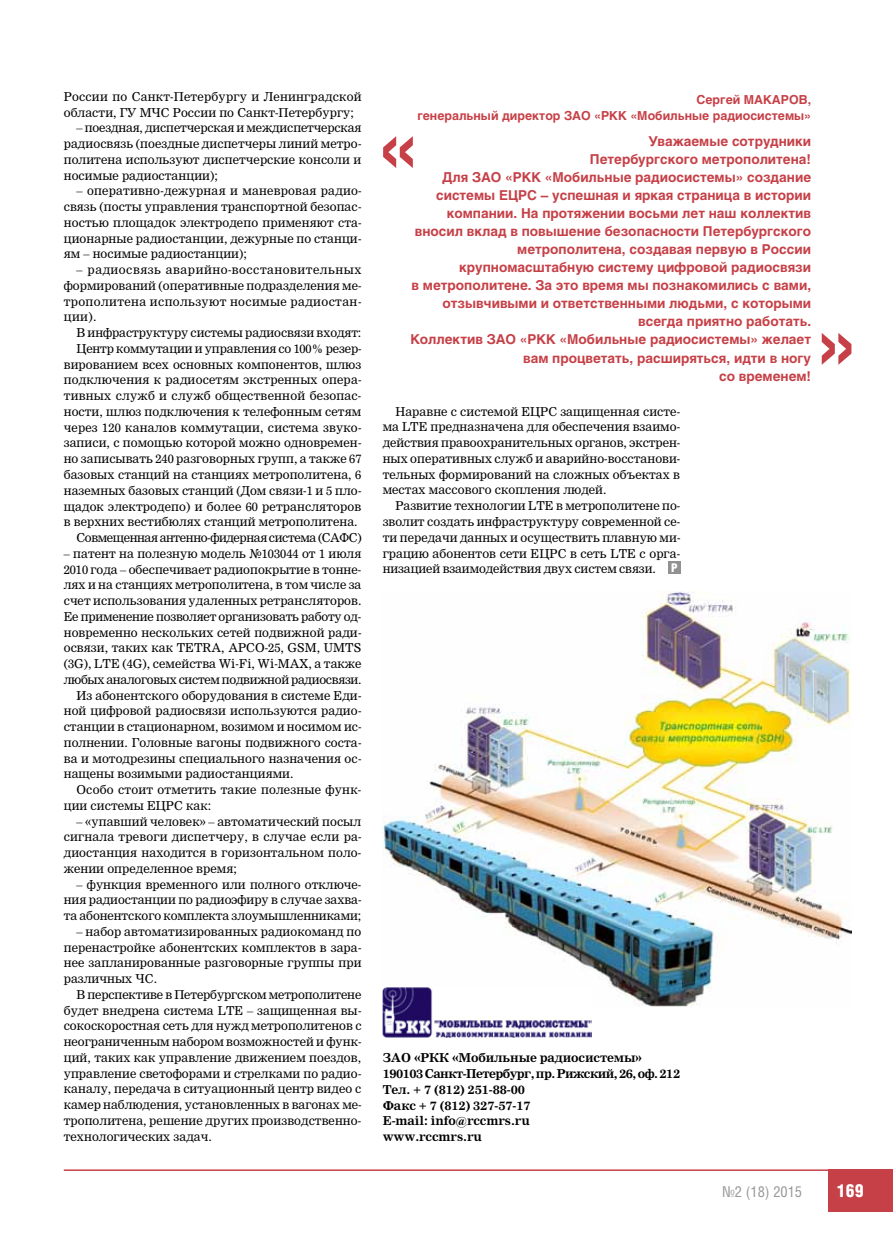
<style>
.page{position:relative;width:893px;height:1234px;background:#fff}
.page>*{position:absolute;margin:0;border:0;box-sizing:border-box;transform-origin:0 0}
.t1{font:700 77.4px "Helios";color:#c64047}
.t2{font:900 18px "Helios Cond";color:#fff}
.t3{font:15px "Helios Cond";color:#989999}
.t4{font:700 13.5px/18px "Helios";color:#c64047;text-align:right}
.t5{font:700 12.3px/15.8px "Helios";color:#c64047;text-align:right}
.t6{font:12px/15.8px "Nimrod Cyr";letter-spacing:.005em;color:#000;text-align:justify}
.t7{font:700 12px/15.8px "Nimrod Cyr";letter-spacing:-.01em;color:#000}
.t8{font:12px "Nimrod Cyr";letter-spacing:-.015em;color:#000}
.t9{font:12px "Nimrod Cyr";letter-spacing:-.02em;color:#000}
.t10{font:12px "Nimrod Cyr";letter-spacing:-.03em;color:#000}
.s1{font-family:"Helios Cond";font-weight:900;color:#fff}
</style>
<div class="page">
<div style="left:828px;top:1169px;width:65px;height:42px;background:#c64047"></div>
<hr style="left:64px;top:1169px;width:829px;height:1px;background:#c64047">
<img style="left:383px;top:591px;width:468px;height:416px">
<div style="left:668px;top:561px;width:12px;height:12px;background:#909190"></div>
<img style="left:383px;top:987px;width:208px;height:49px">
<p class="t6" style="left:64px;top:89px;width:299px">России по Санкт-Петербургу и Ленинградской области, ГУ МЧС России по Санкт-Петербургу;</p>
<p class="t6" style="left:64px;top:120px;width:299px;text-indent:13px">– поездная, диспетчерская и междиспетчерская радиосвязь (поездные диспетчеры линий метро&shy;политена используют диспетчерские консоли и носимые радиостанции);</p>
<p class="t6" style="left:64px;top:183px;width:299px;text-indent:13px">– оперативно-дежурная и маневровая радио&shy;связь (посты управления транспортной безопас&shy;ностью площадок электродепо применяют ста&shy;ционарные радиостанции, дежурные по станци&shy;ям – носимые радиостанции);</p>
<p class="t6" style="left:64px;top:262px;width:299px;text-indent:13px">– радиосвязь аварийно-восстановительных формирований (оперативные подразделения ме&shy;трополитена используют носимые радиостан&shy;ции).</p>
<p class="t6" style="left:77px;top:325px;width:286px">В инфраструктуру системы радиосвязи входят:</p>
<p class="t6" style="left:77px;top:340px;width:287px">Центр коммутации и управления со 100% резер-</p>
<p class="t6" style="left:64px;top:356px;width:299px">вированием всех основных компонентов, шлюз</p>
<p class="t6" style="left:64px;top:372px;width:299px">подключения к радиосетям экстренных опера-</p>
<p class="t6" style="left:64px;top:388px;width:299px">тивных служб и служб общественной безопас-</p>
<p class="t6" style="left:64px;top:403px;width:299px">ности, шлюз подключения к телефонным сетям</p>
<p class="t6" style="left:64px;top:419px;width:299px">через 120 каналов коммутации, система звуко-</p>
<p class="t6" style="left:64px;top:435px;width:299px">записи, с помощью которой можно одновремен-</p>
<p class="t6" style="left:64px;top:451px;width:299px">но записывать 240 разговорных групп, а также 67</p>
<p class="t6" style="left:64px;top:466px;width:299px">базовых станций на станциях метрополитена, 6</p>
<p class="t6" style="left:64px;top:482px;width:299px">наземных базовых станций (Дом связи-1 и 5 пло-</p>
<p class="t6" style="left:64px;top:498px;width:299px">щадок электродепо) и более 60 ретрансляторов</p>
<p class="t6" style="left:64px;top:514px;width:295px">в верхних вестибюлях станций метрополитена.</p>
<p class="t10" style="left:77px;top:530px;width:287px">Совмещенная антенно-фидерная система (САФС)</p>
<p class="t6" style="left:64px;top:545px;width:299px">– патент на полезную модель №103044 от 1 июля</p>
<p class="t6" style="left:64px;top:561px;width:299px">2010 года – обеспечивает радиопокрытие в тонне-</p>
<p class="t6" style="left:64px;top:577px;width:299px">лях и на станциях метрополитена, в том числе за</p>
<p class="t6" style="left:64px;top:592px;width:299px">счет использования удаленных ретрансляторов.</p>
<p class="t8" style="left:64px;top:609px;width:299px">Ее применение позволяет организовать работу од-</p>
<p class="t6" style="left:64px;top:624px;width:299px">новременно нескольких сетей подвижной ради-</p>
<p class="t6" style="left:64px;top:640px;width:299px">освязи, таких как TETRA, APCO-25, GSM, UMTS</p>
<p class="t6" style="left:64px;top:655px;width:299px">(3G), LTE (4G), семейства Wi-Fi, Wi-MAX, а также</p>
<p class="t9" style="left:64px;top:672px;width:299px">любых аналоговых систем подвижной радиосвязи.</p>
<p class="t6" style="left:77px;top:687px;width:286px">Из абонентского оборудования в системе Еди-</p>
<p class="t6" style="left:64px;top:703px;width:299px">ной цифровой радиосвязи используются радио-</p>
<p class="t6" style="left:64px;top:718px;width:299px">станции в стационарном, возимом и носимом ис-</p>
<p class="t6" style="left:64px;top:734px;width:299px">полнении. Головные вагоны подвижного соста-</p>
<p class="t6" style="left:64px;top:750px;width:299px">ва и мотодрезины специального назначения ос-</p>
<p class="t6" style="left:64px;top:766px;width:231px">нащены возимыми радиостанциями.</p>
<p class="t6" style="left:77px;top:781px;width:286px">Особо стоит отметить такие полезные функ-</p>
<p class="t6" style="left:64px;top:797px;width:149px">ции системы ЕЦРС как:</p>
<p class="t6" style="left:64px;top:813px;width:299px;text-indent:13px">– «упавший человек» – автоматический посыл сигнала тревоги диспетчеру, в случае если ра&shy;диостанция находится в горизонтальном поло&shy;жении определенное время;</p>
<p class="t6" style="left:64px;top:876px;width:299px;text-indent:13px">– функция временного или полного отключе&shy;ния радиостанции по радиоэфиру в случае захва&shy;та абонентского комплекта злоумышленниками;</p>
<p class="t6" style="left:64px;top:923px;width:299px;text-indent:13px">– набор автоматизированных радиокоманд по перенастройке абонентских комплектов в зара&shy;нее запланированные разговорные группы при различных ЧС.</p>
<p class="t6" style="left:64px;top:986px;width:299px;text-indent:13px">В перспективе в Петербургском метрополитене будет внедрена система LTE – защищенная вы&shy;сокоскоростная сеть для нужд метрополитенов с неограниченным набором возможностей и функ&shy;ций, таких как управление движением поездов, управление светофорами и стрелками по радио&shy;каналу, передача в ситуационный центр видео с камер наблюдения, установленных в вагонах ме&shy;трополитена, решение других производственно&shy;технологических задач.</p>
<p class="t5" style="left:417px;top:92px;width:395px">Сергей МАКАРОВ,<br>генеральный директор ЗАО «РКК «Мобильные радиосистемы»</p>
<p class="t4" style="left:410px;top:132px;width:402px">Уважаемые сотрудники<br>Петербургского метрополитена!<br>Для ЗАО «РКК «Мобильные радиосистемы» создание системы ЕЦРС – успешная и яркая страница в истории компании. На протяжении восьми лет наш коллектив вносил вклад в повышение безопасности Петербургского метрополитена, создавая первую в России крупномасштабную систему цифровой радиосвязи<br>в метрополитене. За это время мы познакомились с вами, отзывчивыми и ответственными людьми, с которыми всегда приятно работать.<br>Коллектив ЗАО «РКК «Мобильные радиосистемы» желает вам процветать, расширяться, идти в ногу<br>со временем!</p>
<h1 class="t1" style="left:376px;top:101px;width:45px">«</h1>
<p class="t6" style="left:383px;top:403px;width:299px;text-indent:13px">Наравне с системой ЕЦРС защищенная систе&shy;ма LTE предназначена для обеспечения взаимо&shy;действия правоохранительных органов, экстрен&shy;ных оперативных служб и аварийно-восстанови&shy;тельных формирований на сложных объектах в местах массового скопления людей.</p>
<p class="t6" style="left:383px;top:498px;width:299px;text-indent:13px">Развитие технологии LTE в метрополитене по&shy;зволит создать инфраструктуру современной се&shy;ти передачи данных и осуществить плавную ми&shy;грацию абонентов сети ЕЦРС в сеть LTE с орга&shy;низацией взаимодействия двух систем связи. <span class="s1">Р</span></p>
<p class="t7" style="left:383px;top:1049px;width:299px">ЗАО «РКК «Мобильные радиосистемы»<br>190103 Санкт-Петербург, пр. Рижский, 26, оф. 212<br>Тел. + 7 (812) 251-88-00<br>Факс + 7 (812) 327-57-17<br>E-mail: info@rccmrs.ru<br>www.rccmrs.ru</p>
<p class="t3" style="left:722px;top:1182px;width:81px">№2 (18) 2015</p>
<h2 class="t2" style="left:837px;top:1180px;width:29px">169</h2>
</div>
